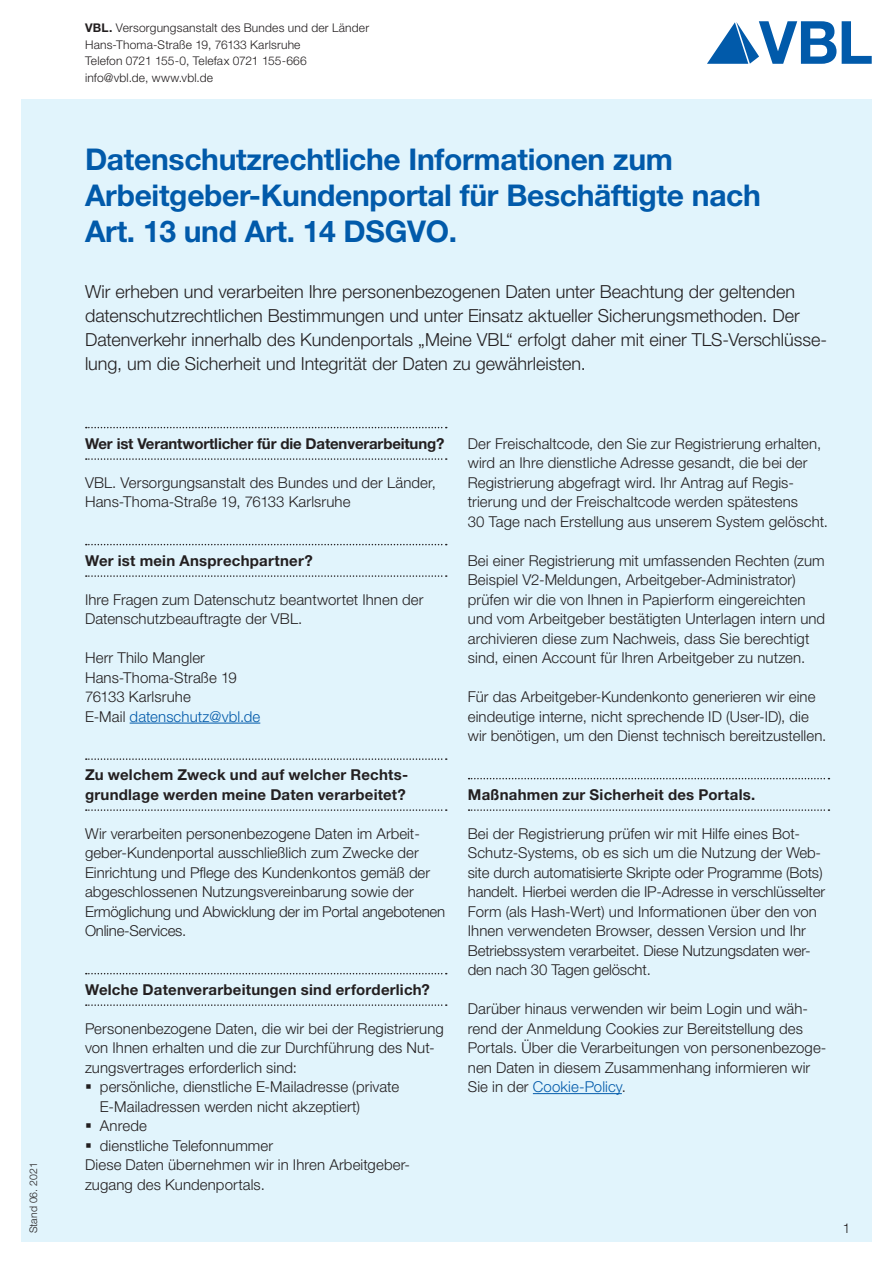
<style>
.page{position:relative;width:893px;height:1263px;background:#fff}
.page>*{position:absolute;margin:0;border:0;box-sizing:border-box;transform-origin:0 0}
.t1{font:700 30px/36px "Helvetica Neue LT Pro";letter-spacing:-.01em;color:#015aaa}
.t2{font:300 18px/24px "Helvetica Neue LT Pro";color:#231f20}
.t3{font:300 15px/19.5px "Helvetica Neue LT Pro";letter-spacing:.005em;color:#231f20}
.t4{font:700 15px/19.5px "Helvetica Neue LT Pro";letter-spacing:.015em;color:#231f20}
.t5{font:700 15px "Helvetica Neue LT Pro";letter-spacing:-.01em;color:#231f20}
.t6{font:300 13.5px "Helvetica Neue LT Pro";color:#231f20}
.t7{font:300 12px/16.5px "Helvetica Neue LT Pro";letter-spacing:.015em;color:#231f20}
.t8{font:300 10.5px "Helvetica Neue LT Pro";color:#231f20}
.s1{font-weight:700}
.s2{color:#015aaa}
</style>
<div class="page">
<svg style="left:842px;top:21px;width:30px;height:43px"></svg>
<svg style="left:707px;top:21px;width:129px;height:43px"></svg>
<div style="left:21px;top:99px;width:851px;height:1143px;background:#e1f4fc"></div>
<svg style="left:86px;top:427px;width:361px;height:1px"></svg>
<svg style="left:86px;top:458px;width:361px;height:2px"></svg>
<svg style="left:86px;top:544px;width:361px;height:1px"></svg>
<svg style="left:86px;top:575px;width:361px;height:2px"></svg>
<hr style="left:130px;top:723px;width:130px;height:1px;background:#015aaa">
<svg style="left:86px;top:758px;width:361px;height:2px"></svg>
<svg style="left:86px;top:809px;width:361px;height:2px"></svg>
<svg style="left:86px;top:973px;width:361px;height:1px"></svg>
<svg style="left:86px;top:1004px;width:361px;height:2px"></svg>
<svg style="left:469px;top:778px;width:360px;height:1px"></svg>
<svg style="left:469px;top:809px;width:360px;height:2px"></svg>
<hr style="left:533px;top:1093px;width:89px;height:1px;background:#015aaa">
<p class="t8" style="left:27px;top:1233px;width:72px;rotate:-90deg">Stand 06. 2021</p>
<p class="t7" style="left:85px;top:20px;width:286px"><span class="s1">VBL.</span> Versorgungsanstalt des Bundes und der Länder Hans-Thoma-Straße 19, 76133 Karlsruhe<br>Telefon 0721 155-0, Telefax 0721 155-666 info@vbl.de, www.vbl.de</p>
<h1 class="t1" style="left:85px;top:141px;width:677px">Datenschutzrechtliche Informationen zum<br>Arbeitgeber-Kundenportal für Beschäftigte nach<br>Art. 13 und Art. 14 DSGVO.</h1>
<p class="t2" style="left:85px;top:280px;width:744px">Wir erheben und verarbeiten Ihre personenbezogenen Daten unter Beachtung der geltenden datenschutzrechtlichen Bestimmungen und unter Einsatz aktueller Sicherungsmethoden. Der Datenverkehr innerhalb des Kundenportals „Meine VBL“ erfolgt daher mit einer TLS-Verschlüsse&shy;lung, um die Sicherheit und Integrität der Daten zu gewährleisten.</p>
<p class="t5" style="left:85px;top:434px;width:361px">Wer ist Verantwortlicher für die Datenverarbeitung?</p>
<p class="t3" style="left:85px;top:472px;width:352px">VBL. Versorgungsanstalt des Bundes und der Länder,<br>Hans-Thoma-Straße 19, 76133 Karlsruhe</p>
<p class="t4" style="left:85px;top:550px;width:229px">Wer ist mein Ansprechpartner?</p>
<p class="t3" style="left:85px;top:589px;width:340px">Ihre Fragen zum Datenschutz beantwortet Ihnen der<br>Datenschutzbeauftragte der VBL.</p>
<p class="t3" style="left:85px;top:648px;width:177px">Herr Thilo Mangler<br>Hans-Thoma-Straße 19<br>76133 Karlsruhe<br>E-Mail <span class="s2">datenschutz@vbl.de</span></p>
<p class="t4" style="left:85px;top:764px;width:325px">Zu welchem Zweck und auf welcher Rechts&shy;grundlage werden meine Daten verarbeitet?</p>
<p class="t3" style="left:85px;top:823px;width:362px">Wir verarbeiten personenbezogene Daten im Arbeit&shy;geber-Kundenportal ausschließlich zum Zwecke der Einrichtung und Pflege des Kundenkontos gemäß der abgeschlossenen Nutzungsvereinbarung sowie der Ermöglichung und Abwicklung der im Portal angebotenen Online-Services.</p>
<p class="t4" style="left:85px;top:979px;width:346px">Welche Datenverarbeitungen sind erforderlich?</p>
<p class="t3" style="left:85px;top:1018px;width:360px">Personenbezogene Daten, die wir bei der Registrierung von Ihnen erhalten und die zur Durchführung des Nut&shy;zungsvertrages erforderlich sind:</p>
<p class="t3" style="left:100px;top:1077px;width:301px;text-indent:-15px">▪ persönliche, dienstliche E-Mailadresse (private<br>E-Mailadressen werden nicht akzeptiert)</p>
<p class="t3" style="left:85px;top:1116px;width:63px">▪ Anrede</p>
<p class="t3" style="left:85px;top:1135px;width:327px">▪ dienstliche Telefonnummer<br>Diese Daten übernehmen wir in Ihren Arbeitgeber&shy;zugang des Kundenportals.</p>
<p class="t3" style="left:468px;top:433px;width:362px">Der Freischaltcode, den Sie zur Registrierung erhalten, wird an Ihre dienstliche Adresse gesandt, die bei der Registrierung abgefragt wird. Ihr Antrag auf Regis&shy;trierung und der Freischaltcode werden spätestens<br>30 Tage nach Erstellung aus unserem System gelöscht.</p>
<p class="t3" style="left:468px;top:550px;width:359px">Bei einer Registrierung mit umfassenden Rechten (zum Beispiel V2-Meldungen, Arbeitgeber-Administrator) prüfen wir die von Ihnen in Papierform eingereichten und vom Arbeitgeber bestätigten Unterlagen intern und archivieren diese zum Nachweis, dass Sie berechtigt sind, einen Account für Ihren Arbeitgeber zu nutzen.</p>
<p class="t3" style="left:468px;top:687px;width:360px">Für das Arbeitgeber-Kundenkonto generieren wir eine eindeutige interne, nicht sprechende ID (User-ID), die wir benötigen, um den Dienst technisch bereitzustellen.</p>
<p class="t4" style="left:468px;top:784px;width:289px">Maßnahmen zur Sicherheit des Portals.</p>
<p class="t3" style="left:468px;top:823px;width:359px">Bei der Registrierung prüfen wir mit Hilfe eines Bot-Schutz-Systems, ob es sich um die Nutzung der Web&shy;site durch automatisierte Skripte oder Programme (Bots) handelt. Hierbei werden die IP-Adresse in verschlüsselter Form (als Hash-Wert) und Informationen über den von Ihnen verwendeten Browser, dessen Version und Ihr Betriebssystem verarbeitet. Diese Nutzungsdaten wer&shy;den nach 30 Tagen gelöscht.</p>
<p class="t3" style="left:468px;top:999px;width:360px">Darüber hinaus verwenden wir beim Login und wäh&shy;rend der Anmeldung Cookies zur Bereitstellung des Portals. Über die Verarbeitungen von personenbezoge&shy;nen Daten in diesem Zusammenhang informieren wir Sie in der <span class="s2">Cookie-Policy</span>.</p>
<p class="t6" style="left:843px;top:1220px;width:9px">1</p>
</div>
